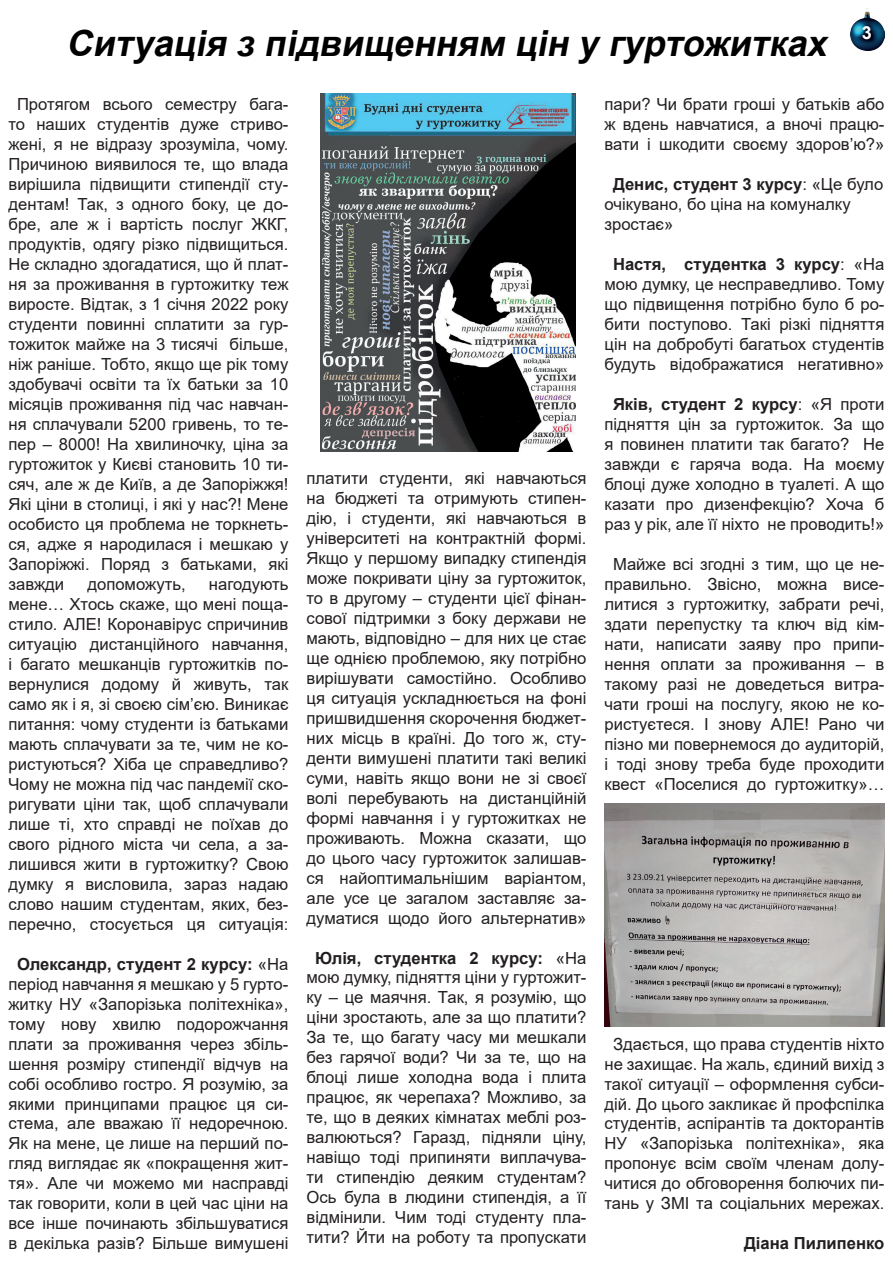
<style>
.page{position:relative;width:893px;height:1263px;background:#fff}
.page>*{position:absolute;margin:0;border:0;box-sizing:border-box;transform-origin:0 0}
.t1{font:italic 700 36px "Arial";color:#000}
.t2{font:700 18px "Arial";color:#fff}
.t3{font:16.65px/20px "Arial";color:#231f20;text-align:center}
.t4{font:700 16.65px "Arial";color:#231f20}
.s1{font-weight:700}
</style>
<div class="page">
<img style="left:850px;top:11px;width:34px;height:40px">
<img style="left:320px;top:94px;width:256px;height:358px">
<img style="left:604px;top:804px;width:280px;height:222px">
<h1 class="t1" style="left:67px;top:18px;width:770px">Ситуація з підвищенням цін у гуртожитках</h1>
<p class="t2" style="left:862px;top:20px;width:12px">3</p>
<p class="t3" style="left:9px;top:94px;width:281px;text-align:justify;text-indent:9px">Протягом всього семестру бага&shy;то наших студентів дуже стриво&shy;жені, я не відразу зрозуміла, чому.<br>Причиною виявилося те, що влада вирішила підвищити стипендії сту&shy;дентам! Так, з одного боку, це до&shy;бре, але ж і вартість послуг ЖКГ, продуктів, одягу різко підвищиться.<br>Не складно здогадатися, що й плат&shy;ня за проживання в гуртожитку теж виросте. Відтак, з 1 січня 2022 року студенти повинні сплатити за гур&shy;тожиток майже на 3 тисячі більше, ніж раніше. Тобто, якщо ще рік тому здобувачі освіти та їх батьки за 10 місяців проживання під час навчан&shy;ня сплачували 5200 гривень, то те&shy;пер – 8000! На хвилиночку, ціна за гуртожиток у Києві становить 10 ти&shy;сяч, але ж де Київ, а де Запоріжжя!<br>Які ціни в столиці, і які у нас?! Мене особисто ця проблема не торкнеть&shy;ся, адже я народилася і мешкаю у Запоріжжі. Поряд з батьками, які завжди</p>
<p class="t3" style="left:604px;top:94px;width:281px;text-align:justify">пари? Чи брати гроші у батьків або ж вдень навчатися, а вночі працю&shy;вати і шкодити своєму здоров’ю?»</p>
<p class="t3" style="left:604px;top:174px;width:280px;text-align:left;text-indent:9px"><span class="s1">Денис, студент 3 курсу</span>: «Це було очікувано, бо ціна на комуналку зростає»</p>
<p class="t3" style="left:604px;top:254px;width:281px"><span class="s1">Настя, студентка 3 курсу</span>: «На мою думку, це несправедливо. Тому що підвищення потрібно було б ро&shy;бити поступово. Такі різкі підняття цін на добробуті багатьох студентів будуть відображатися негативно»</p>
<p class="t3" style="left:604px;top:394px;width:281px"><span class="s1">Яків, студент 2 курсу</span>: «Я проти підняття цін за гуртожиток. За що я повинен платити так багато? Не завжди є гаряча вода. На моєму блоці дуже холодно в туалеті. А що казати про дизенфекцію? Хоча б раз у рік, але її ніхто не проводить!»</p>
<p class="t3" style="left:604px;top:554px;width:281px">Майже всі згодні з тим, що це не&shy;правильно. Звісно, можна висе&shy;литися з гуртожитку, забрати речі, здати перепустку та ключ від кім&shy;нати, написати заяву про припи&shy;нення оплати за проживання – в такому разі не доведеться витра&shy;чати гроші на послугу, якою не ко&shy;ристуєтеся. І знову АЛЕ! Рано чи пізно ми повернемося до аудиторій, і тоді знову треба буде проходити квест «Поселися до гуртожитку»…</p>
<p class="t3" style="left:306px;top:468px;width:281px;text-align:justify">платити студенти, які навчаються на бюджеті та отримують стипен&shy;дію, і студенти, які навчаються в університеті на контрактній формі.<br>Якщо у першому випадку стипендія може покривати ціну за гуртожиток, то в другому – студенти цієї фінан&shy;сової підтримки з боку держави не мають, відповідно – для них це стає ще однією проблемою, яку потрібно вирішувати самостійно. Особливо ця ситуація ускладнюється на фоні пришвидшення скорочення бюджет&shy;них місць в країні. До того ж, сту&shy;денти вимушені платити такі великі суми, навіть якщо вони не зі своєї волі перебувають на дистанційній формі навчання і у гуртожитках не проживають. Можна сказати, що до цього часу гуртожиток залишав&shy;ся найоптимальнішим варіантом, але усе це загалом заставляє за&shy;думатися щодо його альтернатив»</p>
<p class="t3" style="left:306px;top:947px;width:281px"><span class="s1">Юлія, студентка 2 курсу:</span> «На мою думку, підняття ціни у гуртожит&shy;ку – це маячня. Так, я розумію, що ціни зростають, але за що платити?<br>За те, що багату часу ми мешкали без гарячої води? Чи за те, що на блоці лише холодна вода і плита працює, як черепаха? Можливо, за те, що в деяких кімнатах меблі роз&shy;валюються? Гаразд, підняли ціну, навіщо тоді припиняти виплачува&shy;ти стипендію деяким студентам?<br>Ось була в людини стипендія, а її відмінили. Чим тоді студенту пла&shy;тити? Йти на роботу та пропускати</p>
<p class="t3" style="left:9px;top:574px;width:281px;text-align:justify;text-indent:200px">нагодують мене… Хтось скаже, що мені поща&shy;стило. АЛЕ! Коронавірус спричинив ситуацію дистанційного навчання, і багато мешканців гуртожитків по&shy;вернулися додому й живуть, так само як і я, зі своєю сім’єю. Виникає питання: чому студенти із батьками мають сплачувати за те, чим не ко&shy;ристуються? Хіба це справедливо?<br>Чому не можна під час пандемії ско&shy;ригувати ціни так, щоб сплачували лише ті, хто справді не поїхав до свого рідного міста чи села, а за&shy;лишився жити в гуртожитку? Свою думку я висловила, зараз надаю слово нашим студентам, яких, без&shy;перечно, стосується ця ситуація:</p>
<p class="t3" style="left:9px;top:954px;width:281px"><span class="s1">Олександр, студент 2 курсу:</span> «На період навчання я мешкаю у 5 гурто&shy;житку НУ «Запорізька політехніка», тому нову хвилю подорожчання плати за проживання через збіль&shy;шення розміру стипендії відчув на собі особливо гостро. Я розумію, за якими принципами працює ця си&shy;стема, але вважаю її недоречною.<br>Як на мене, це лише на перший по&shy;гляд виглядає як «покращення жит&shy;тя». Але чи можемо ми насправді так говорити, коли в цей час ціни на все інше починають збільшуватися в декілька разів? Більше вимушені</p>
<p class="t3" style="left:87px;top:574px;width:100px">допоможуть,</p>
<p class="t3" style="left:604px;top:1033px;width:281px">Здається, що права студентів ніхто не захищає. На жаль, єдиний вихід з такої ситуації – оформлення субси&shy;дій. До цього закликає й профспілка студентів, аспірантів та докторантів НУ «Запорізька політехніка», яка пропонує всім своїм членам долу&shy;читися до обговорення болючих пи&shy;тань у ЗМІ та соціальних мережах.</p>
<p class="t4" style="left:744px;top:1232px;width:142px">Діана Пилипенко</p>
</div>
